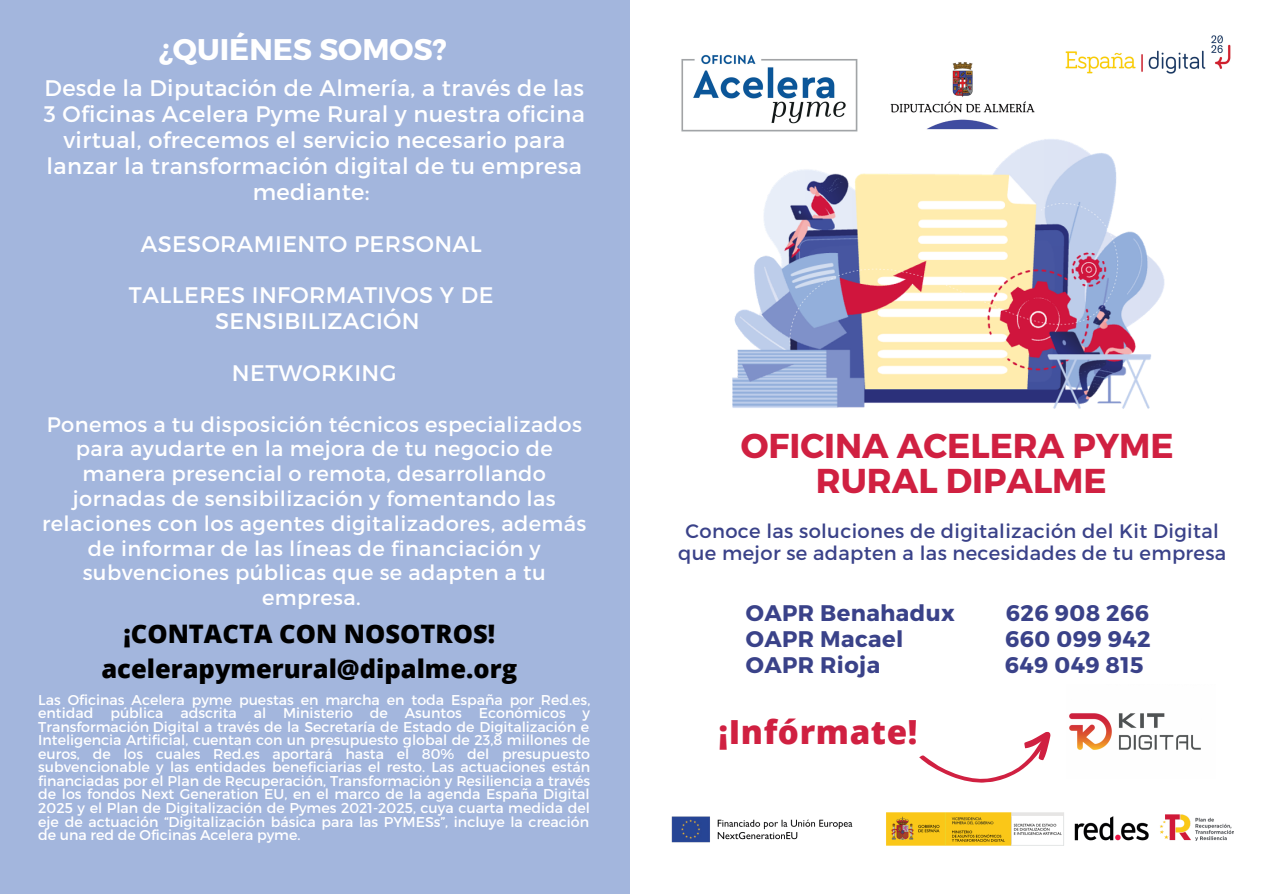
<style>
.page{position:relative;width:1263px;height:894px;background:#fff}
.page>*{position:absolute;margin:0;border:0;box-sizing:border-box;transform-origin:0 0}
.t1{font:700 34.5px/34.7px "Montserrat";color:#d02041;text-align:center}
.t2{font:800 33.15px "Open Sans";letter-spacing:.02em;color:#d02041}
.t3{font:700 29.85px "Montserrat";color:#fff}
.t4{font:800 25.5px/34.8px "Open Sans";color:#000;text-align:center}
.t5{font:22.5px/25.8px "Montserrat";letter-spacing:.02em;color:#fff;text-align:center}
.t6{font:700 22.5px "Montserrat";letter-spacing:.02em;color:#3a4289}
.t7{font:21px/24.8px "Montserrat";letter-spacing:.02em;color:#fff;text-align:center}
.t8{font:19.5px/22.5px "Montserrat";letter-spacing:.02em;color:#3a4289;text-align:center}
.t9{font:14.25px/13.5px "Montserrat";color:#fff;text-align:justify}
</style>
<div class="page">
<img style="left:732px;top:139px;width:433px;height:270px">
<img style="left:681px;top:54px;width:354px;height:78px">
<img style="left:1065px;top:36px;width:166px;height:38px">
<img style="left:1069px;top:713px;width:132px;height:37px">
<svg style="left:919px;top:731px;width:132px;height:52px"></svg>
<div style="left:0;top:0;width:629px;height:893px;background:#a3b6dd"></div>
<img style="left:671px;top:812px;width:562px;height:34px">
<h3 class="t3" style="left:159px;top:30px;width:290px">¿QUIÉNES SOMOS?</h3>
<h3 class="t5" style="left:44px;top:74px;width:543px">Desde la Diputación de Almería, a través de las 3 Oficinas Acelera Pyme Rural y nuestra oficina virtual, ofrecemos el servicio necesario para lanzar la transformación digital de tu empresa mediante:</h3>
<h3 class="t5" style="left:141px;top:229px;width:342px">ASESORAMIENTO PERSONAL</h3>
<h3 class="t5" style="left:129px;top:281px;width:366px">TALLERES INFORMATIVOS Y DE<br>SENSIBILIZACIÓN</h3>
<h3 class="t5" style="left:232px;top:359px;width:166px">NETWORKING</h3>
<p class="t7" style="left:42px;top:410px;width:545px">Ponemos a tu disposición técnicos especializados para ayudarte en la mejora de tu negocio de manera presencial o remota, desarrollando jornadas de sensibilización y fomentando las relaciones con los agentes digitalizadores, además de informar de las líneas de financiación y subvenciones públicas que se adapten a tu empresa.</p>
<h3 class="t4" style="left:101px;top:615px;width:417px">¡CONTACTA CON NOSOTROS! acelerapymerural@dipalme.org</h3>
<p class="t9" style="left:38px;top:692px;width:554px">Las Oficinas Acelera pyme puestas en marcha en toda España por Red.es, entidad pública adscrita al Ministerio de Asuntos Económicos y Transformación Digital a través de la Secretaría de Estado de Digitalización e Inteligencia Artificial, cuentan con un presupuesto global de 23,8 millones de euros, de los cuales Red.es aportará hasta el 80% del presupuesto subvencionable y las entidades beneficiarias el resto. Las actuaciones están financiadas por el Plan de Recuperación, Transformación y Resiliencia a través de los fondos Next Generation EU, en el marco de la agenda España Digital 2025 y el Plan de Digitalización de Pymes 2021-2025, cuya cuarta medida del eje de actuación “Digitalización básica para las PYMESs”, incluye la creación de una red de Oficinas Acelera pyme.</p>
<h1 class="t1" style="left:741px;top:426px;width:434px">OFICINA ACELERA PYME<br>RURAL DIPALME</h1>
<h3 class="t8" style="left:678px;top:518px;width:550px">Conoce las soluciones de digitalización del Kit Digital que mejor se adapten a las necesidades de tu empresa</h3>
<h3 class="t6" style="left:746px;top:597px;width:211px">OAPR Benahadux</h3>
<h3 class="t6" style="left:1006px;top:597px;width:145px">626 908 266</h3>
<h3 class="t6" style="left:746px;top:624px;width:159px">OAPR Macael</h3>
<h3 class="t6" style="left:1005px;top:624px;width:147px">660 099 942</h3>
<h3 class="t6" style="left:746px;top:650px;width:136px">OAPR Rioja</h3>
<h3 class="t6" style="left:1005px;top:650px;width:140px">649 049 815</h3>
<h2 class="t2" style="left:718px;top:708px;width:201px">¡Infórmate!</h2>
</div>
